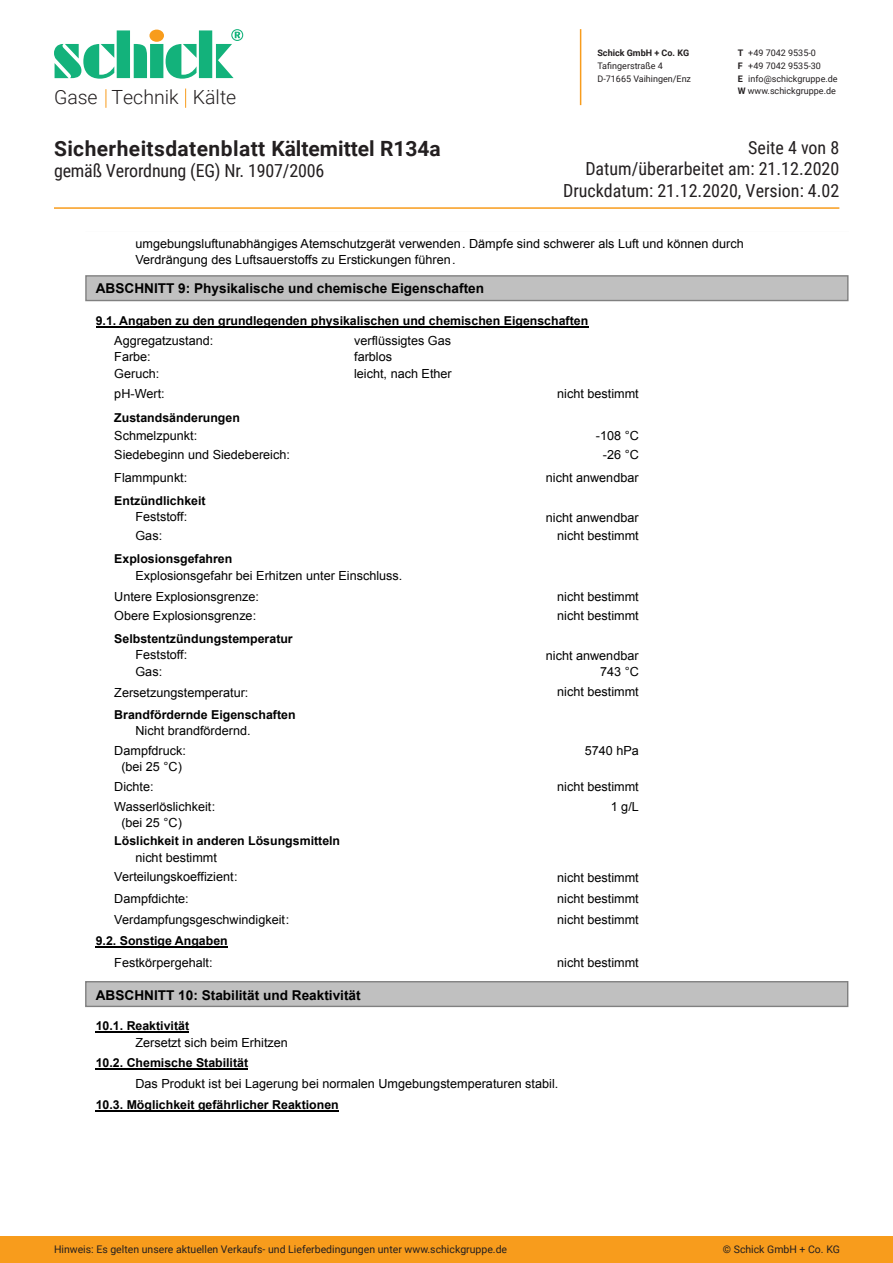
<style>
.page{position:relative;width:893px;height:1263px;background:#fff}
.page>*{position:absolute;margin:0;border:0;box-sizing:border-box;transform-origin:0 0}
.t1{font:700 21px "Roboto";letter-spacing:.02em;color:#231f20}
.t2{font:300 19.5px "Roboto";color:#231f20}
.t3{font:18px/21.6px "Roboto Condensed";color:#231f20;text-align:right}
.t4{font:700 13.5px "Arial";color:#000}
.t5{font:12.6px/16px "Arial";color:#000}
.t6{font:700 12.3px "Arial";color:#000}
.t7{font:10.5px "Roboto";color:#231f20}
.t8{font:9px/12.6px "Roboto";color:#231f20}
.t9{font:700 9px "Roboto";color:#231f20}
.s1{font-weight:700}
</style>
<div class="page">
<div style="left:0;top:1236px;width:893px;height:27px;background:#f89c1c"></div>
<hr style="left:580px;top:29px;width:1px;height:76px;background:#f89c1c">
<svg style="left:54px;top:29px;width:189px;height:50px"></svg>
<svg style="left:106px;top:89px;width:1px;height:19px"></svg>
<svg style="left:185px;top:89px;width:1px;height:19px"></svg>
<hr style="left:54px;top:207px;width:785px;height:2px;background:#f89c1c">
<div style="left:86px;top:276px;width:762px;height:24px;background:#c0c0c0"></div>
<div style="left:85px;top:275px;width:763px;height:26px;border:1px solid #808080"></div>
<div style="left:86px;top:982px;width:762px;height:24px;background:#c0c0c0"></div>
<div style="left:85px;top:981px;width:763px;height:26px;border:1px solid #808080"></div>
<hr style="left:96px;top:326px;width:492px;height:2px;background:#000">
<hr style="left:96px;top:946px;width:132px;height:1px;background:#000">
<hr style="left:96px;top:1031px;width:93px;height:1px;background:#000">
<hr style="left:96px;top:1068px;width:152px;height:2px;background:#000">
<hr style="left:96px;top:1110px;width:243px;height:2px;background:#000">
<h2 class="t2" style="left:54px;top:84px;width:184px">Gase Technik Kälte</h2>
<h1 class="t1" style="left:54px;top:133px;width:388px">Sicherheitsdatenblatt Kältemittel R134a</h1>
<h3 class="t3" style="left:54px;top:159px;width:272px">gemäß Verordnung (EG) Nr. 1907/2006</h3>
<p class="t9" style="left:597px;top:47px;width:93px">Schick GmbH + Co. KG</p>
<p class="t8" style="left:597px;top:59px;width:95px">Tafingerstraße 4<br>D-71665 Vaihingen/Enz</p>
<p class="t8" style="left:738px;top:47px;width:101px"><span class="s1">T</span> +49 7042 9535-0<br><span class="s1">F</span> +49 7042 9535-30<br><span class="s1">E</span> info@schickgruppe.de<br><span class="s1">W</span> www.schickgruppe.de</p>
<h3 class="t3" style="left:563px;top:136px;width:278px">Seite 4 von 8<br>Datum/überarbeitet am: 21.12.2020<br>Druckdatum: 21.12.2020, Version: 4.02</h3>
<p class="t5" style="left:135px;top:236px;width:610px">umgebungsluftunabhängiges Atemschutzgerät verwenden. Dämpfe sind schwerer als Luft und können durch<br>Verdrängung des Luftsauerstoffs zu Erstickungen führen.</p>
<p class="t4" style="left:96px;top:280px;width:390px">ABSCHNITT 9: Physikalische und chemische Eigenschaften</p>
<p class="t6" style="left:96px;top:312px;width:494px">9.1. Angaben zu den grundlegenden physikalischen und chemischen Eigenschaften</p>
<p class="t5" style="left:114px;top:332px;width:101px">Aggregatzustand:</p>
<p class="t5" style="left:354px;top:332px;width:98px">verflüssigtes Gas</p>
<p class="t5" style="left:114px;top:349px;width:38px">Farbe:</p>
<p class="t5" style="left:354px;top:349px;width:39px">farblos</p>
<p class="t5" style="left:114px;top:365px;width:46px">Geruch:</p>
<p class="t5" style="left:354px;top:365px;width:99px">leicht, nach Ether</p>
<p class="t5" style="left:114px;top:385px;width:52px">pH-Wert:</p>
<p class="t5" style="left:557px;top:385px;width:83px">nicht bestimmt</p>
<p class="t6" style="left:114px;top:409px;width:127px">Zustandsänderungen</p>
<p class="t5" style="left:114px;top:427px;width:84px">Schmelzpunkt:</p>
<p class="t5" style="left:596px;top:427px;width:44px">-108 °C</p>
<p class="t5" style="left:114px;top:447px;width:177px">Siedebeginn und Siedebereich:</p>
<p class="t5" style="left:603px;top:447px;width:37px">-26 °C</p>
<p class="t5" style="left:114px;top:470px;width:75px">Flammpunkt:</p>
<p class="t5" style="left:546px;top:470px;width:94px">nicht anwendbar</p>
<p class="t6" style="left:114px;top:493px;width:93px">Entzündlichkeit</p>
<p class="t5" style="left:135px;top:509px;width:53px">Feststoff:</p>
<p class="t5" style="left:546px;top:509px;width:94px">nicht anwendbar</p>
<p class="t5" style="left:135px;top:528px;width:28px">Gas:</p>
<p class="t5" style="left:557px;top:528px;width:83px">nicht bestimmt</p>
<p class="t5" style="left:135px;top:567px;width:268px">Explosionsgefahr bei Erhitzen unter Einschluss.</p>
<p class="t6" style="left:114px;top:551px;width:120px">Explosionsgefahren</p>
<p class="t5" style="left:114px;top:589px;width:146px">Untere Explosionsgrenze:</p>
<p class="t5" style="left:557px;top:588px;width:83px">nicht bestimmt</p>
<p class="t5" style="left:114px;top:608px;width:143px">Obere Explosionsgrenze:</p>
<p class="t5" style="left:557px;top:608px;width:83px">nicht bestimmt</p>
<p class="t6" style="left:114px;top:631px;width:180px">Selbstentzündungstemperatur</p>
<p class="t5" style="left:135px;top:647px;width:53px">Feststoff:</p>
<p class="t5" style="left:546px;top:647px;width:94px">nicht anwendbar</p>
<p class="t5" style="left:135px;top:663px;width:28px">Gas:</p>
<p class="t5" style="left:600px;top:663px;width:40px">743 °C</p>
<p class="t5" style="left:114px;top:684px;width:136px">Zersetzungstemperatur:</p>
<p class="t5" style="left:557px;top:684px;width:83px">nicht bestimmt</p>
<p class="t5" style="left:135px;top:722px;width:117px">Nicht brandfördernd.</p>
<p class="t6" style="left:114px;top:706px;width:183px">Brandfördernde Eigenschaften</p>
<p class="t5" style="left:114px;top:742px;width:73px">Dampfdruck:</p>
<p class="t5" style="left:585px;top:742px;width:56px">5740 hPa</p>
<p class="t5" style="left:114px;top:756px;width:69px;line-height:20px;text-indent:7px">(bei 25 °C)<br>Dichte:</p>
<p class="t5" style="left:557px;top:778px;width:83px">nicht bestimmt</p>
<p class="t5" style="left:121px;top:798px;width:96px;text-indent:-7px">Wasserlöslichkeit: (bei 25 °C)</p>
<p class="t5" style="left:611px;top:798px;width:30px">1 g/L</p>
<p class="t6" style="left:114px;top:833px;width:227px">Löslichkeit in anderen Lösungsmitteln</p>
<p class="t5" style="left:114px;top:847px;width:125px;line-height:20px;text-align:center">nicht bestimmt<br>Verteilungskoeffizient:</p>
<p class="t5" style="left:557px;top:869px;width:83px">nicht bestimmt</p>
<p class="t5" style="left:114px;top:890px;width:76px">Dampfdichte:</p>
<p class="t5" style="left:557px;top:890px;width:83px">nicht bestimmt</p>
<p class="t5" style="left:114px;top:911px;width:176px">Verdampfungsgeschwindigkeit:</p>
<p class="t5" style="left:557px;top:911px;width:83px">nicht bestimmt</p>
<p class="t6" style="left:96px;top:932px;width:134px">9.2. Sonstige Angaben</p>
<p class="t5" style="left:114px;top:954px;width:100px">Festkörpergehalt:</p>
<p class="t5" style="left:557px;top:955px;width:83px">nicht bestimmt</p>
<p class="t4" style="left:96px;top:986px;width:266px">ABSCHNITT 10: Stabilität und Reaktivität</p>
<p class="t6" style="left:96px;top:1017px;width:95px">10.1. Reaktivität</p>
<p class="t5" style="left:135px;top:1035px;width:154px">Zersetzt sich beim Erhitzen</p>
<p class="t6" style="left:96px;top:1055px;width:154px">10.2. Chemische Stabilität</p>
<p class="t5" style="left:135px;top:1076px;width:424px">Das Produkt ist bei Lagerung bei normalen Umgebungstemperaturen stabil.</p>
<p class="t6" style="left:96px;top:1096px;width:245px">10.3. Möglichkeit gefährlicher Reaktionen</p>
<p class="t7" style="left:54px;top:1241px;width:455px">Hinweis: Es gelten unsere aktuellen Verkaufs- und Lieferbedingungen unter www.schickgruppe.de</p>
<p class="t7" style="left:723px;top:1241px;width:119px">© Schick GmbH + Co. KG</p>
</div>
